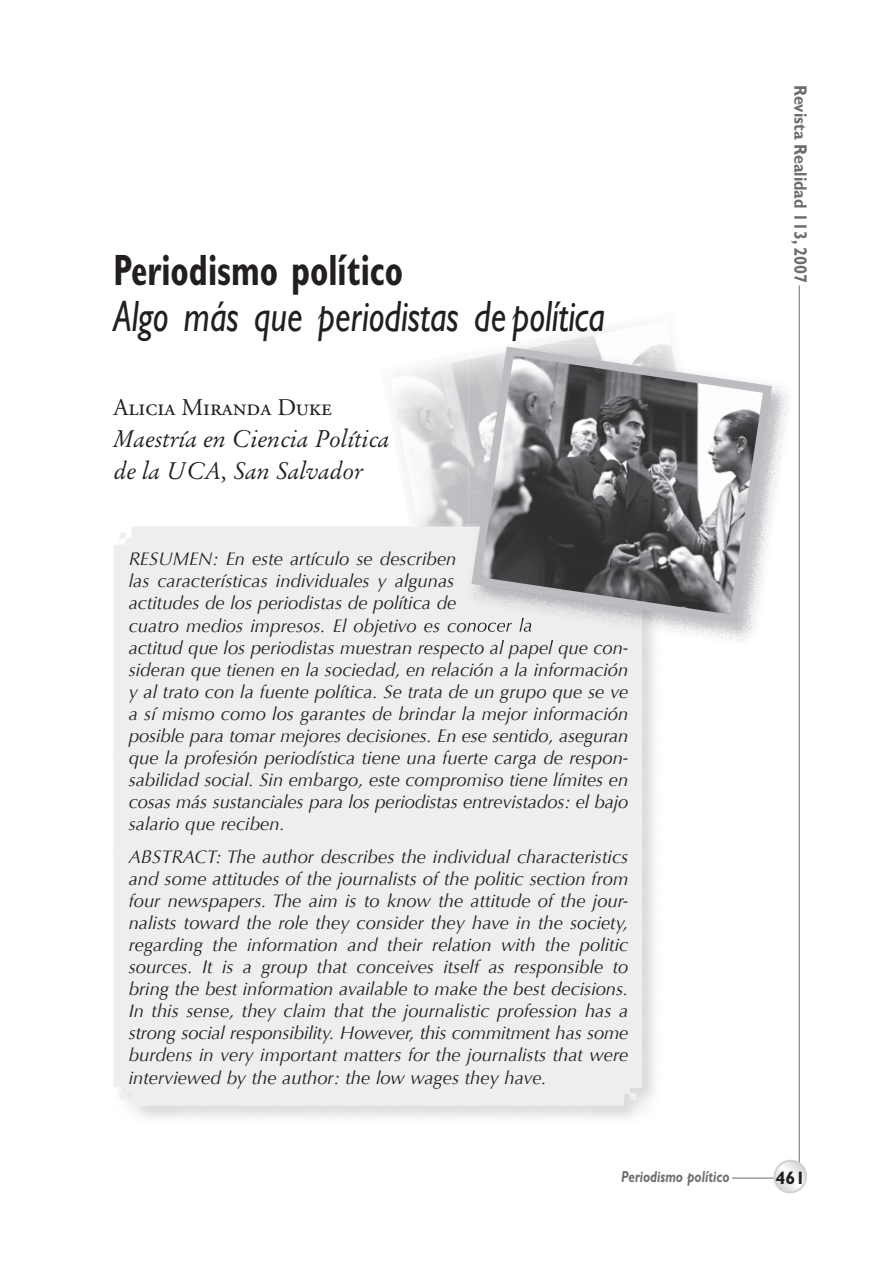
<style>
.page{position:relative;width:879px;height:1276px;background:#fff}
.page>*{position:absolute;margin:0;border:0;box-sizing:border-box;transform-origin:0 0}
.t1{font:italic 44px "Gill Sans";color:#231f20;scale:.8 1}
.t2{font:700 condensed 44px "Gill Sans";color:#231f20;scale:.8 1}
.t3{font:italic 24px/32px "Garamand Classic";color:#231f20}
.t4{font:24px "Adobe Garamond Regular SC";color:#231f20}
.t5{font:italic 18.4px/22px "Optima";color:#231f20}
.t6{font:700 18px "Gill Sans";color:#6c6d70;scale:.9 1}
.t7{font:700 18px "Gill Sans";color:#231f20}
.t8{font:italic 700 16px "Gill Sans";color:#6c6d70;scale:.8 1}
</style>
<div class="page">
<hr style="left:798px;top:285px;width:1px;height:882px;background:#6c6d70">
<hr style="left:732px;top:1177px;width:59px;height:1px;background:#6c6d70">
<svg style="left:770px;top:1156px;width:37px;height:38px"></svg>
<img style="left:395px;top:335px;width:201px;height:189px">
<img style="left:594px;top:645px;width:61px;height:474px">
<img style="left:419px;top:524px;width:48px;height:2px">
<div style="left:114px;top:526px;width:527px;height:579px;background:#eeeeef"></div>
<img style="left:664px;top:385px;width:126px;height:257px">
<img style="left:641px;top:628px;width:20px;height:17px">
<div style="left:468px;top:628px;width:173px;height:17px;background:#eeeeef"></div>
<img style="left:468px;top:628px;width:64px;height:8px">
<img style="left:468px;top:640px;width:160px;height:5px">
<svg style="left:467px;top:342px;width:309px;height:286px;background:#979899"></svg>
<h1 class="t2" style="left:113px;top:255px;width:364px">Periodismo político</h1>
<h1 class="t1" style="left:113px;top:301px;width:616px">Algo más que periodistas de política</h1>
<h2 class="t4" style="left:113px;top:398px;width:220px">Alicia Miranda Duke</h2>
<h2 class="t3" style="left:113px;top:425px;width:278px">Maestría en Ciencia Política de la UCA, San Salvador</h2>
<p class="t5" style="left:129px;top:548px;width:501px">RESUMEN: En este artículo se describen<br>las características individuales y algunas<br>actitudes de los periodistas de política de<br>cuatro medios impresos. El objetivo es conocer la<br>actitud que los periodistas muestran respecto al papel que con&shy;sideran que tienen en la sociedad, en relación a la información y al trato con la fuente política. Se trata de un grupo que se ve a sí mismo como los garantes de brindar la mejor información posible para tomar mejores decisiones. En ese sentido, aseguran que la profesión periodística tiene una fuerte carga de respon&shy;sabilidad social. Sin embargo, este compromiso tiene límites en cosas más sustanciales para los periodistas entrevistados: el bajo salario que reciben.</p>
<p class="t5" style="left:129px;top:845px;width:501px;text-align:justify">ABSTRACT: The author describes the individual characteristics and some attitudes of the journalists of the politic section from four newspapers. The aim is to know the attitude of the jour&shy;nalists toward the role they consider they have in the society, regarding the information and their relation with the politic sources. It is a group that conceives itself as responsible to bring the best information available to make the best decisions.<br>In this sense, they claim that the journalistic profession has a strong social responsibility. However, this commitment has some burdens in very important matters for the journalists that were interviewed by the author: the low wages they have.</p>
<p class="t6" style="left:807px;top:85px;width:221px;rotate:90deg">Revista Realidad 113, 2007</p>
<p class="t8" style="left:621px;top:1171px;width:137px">Periodismo político</p>
<p class="t7" style="left:775px;top:1171px;width:31px">461</p>
</div>
